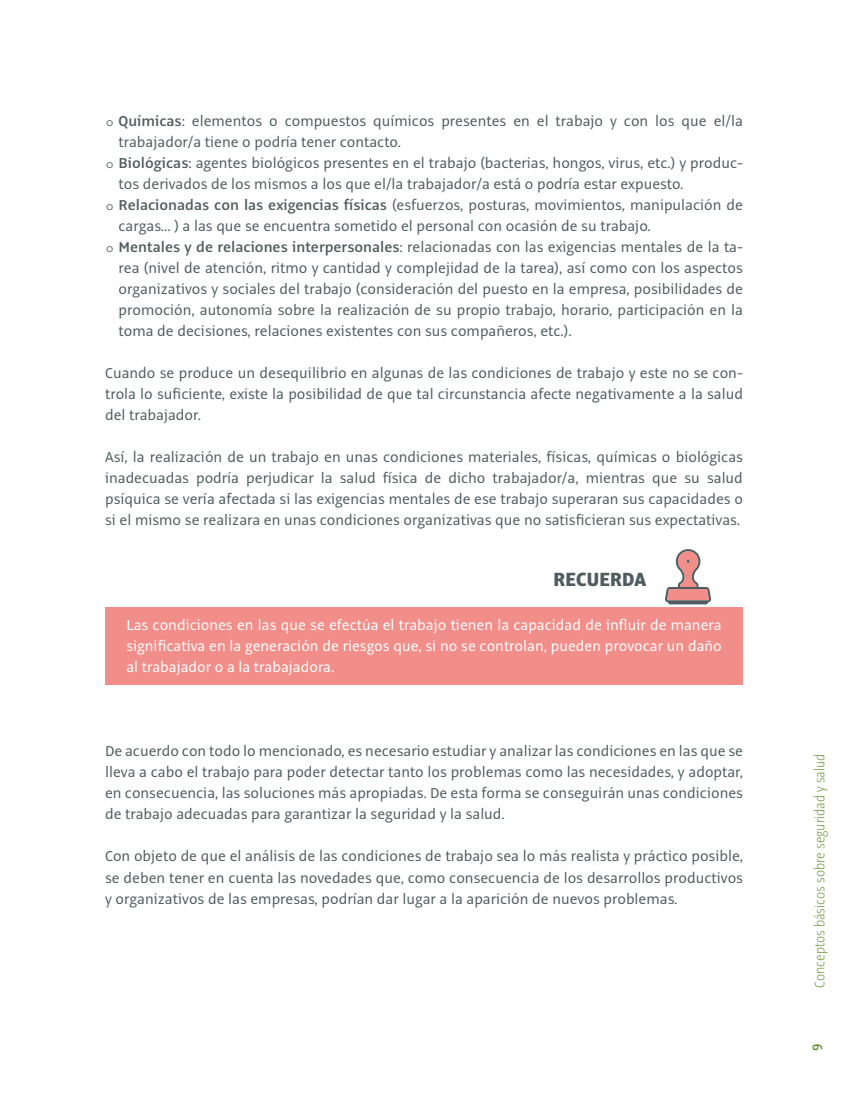
<style>
.page{position:relative;width:850px;height:1105px;background:#fff}
.page>*{position:absolute;margin:0;border:0;box-sizing:border-box;transform-origin:0 0}
.t1{font:800 21px "Alto Pro Con";color:#505c5f}
.texto{font:15.75px/21px "Alto Pro";color:#505c5f;text-align:justify}
.recuerda_impar{font:15.75px/21px "Alto Pro";color:#fff;text-align:justify}
.t2{font:200 15px "Alto Pro Con";color:#64922f}
.t3{font:600 15px "Alto Pro Con";color:#64922f}
.s1{font-family:"Alto Pro Con";font-size:12px}
.s2{font-weight:600}
</style>
<div class="page">
<div style="left:105px;top:607px;width:638px;height:77px;background:#f18e8a"></div>
<svg style="left:665px;top:549px;width:46px;height:55px"></svg>
<p class="texto" style="left:119px;top:111px;width:626px;text-indent:-12px"><span class="s1">○</span> <span class="s2">Químicas</span>: elementos o compuestos químicos presentes en el trabajo y con los que el/la trabajador/a tiene o podría tener contacto.</p>
<p class="texto" style="left:119px;top:153px;width:626px;text-indent:-12px"><span class="s1">○</span> <span class="s2">Biológicas</span>: agentes biológicos presentes en el trabajo (bacterias, hongos, virus, etc.) y produc&shy;tos derivados de los mismos a los que el/la trabajador/a está o podría estar expuesto.</p>
<p class="texto" style="left:119px;top:195px;width:626px;text-indent:-12px"><span class="s1">○</span> <span class="s2">Relacionadas con las exigencias físicas</span> (esfuerzos, posturas, movimientos, manipulación de cargas... ) a las que se encuentra sometido el personal con ocasión de su trabajo.</p>
<p class="texto" style="left:119px;top:237px;width:626px;text-indent:-12px"><span class="s1">○</span> <span class="s2">Mentales y de relaciones interpersonales</span>: relacionadas con las exigencias mentales de la ta&shy;rea (nivel de atención, ritmo y cantidad y complejidad de la tarea), así como con los aspectos organizativos y sociales del trabajo (consideración del puesto en la empresa, posibilidades de promoción, autonomía sobre la realización de su propio trabajo, horario, participación en la toma de decisiones, relaciones existentes con sus compañeros, etc.).</p>
<p class="texto" style="left:105px;top:363px;width:639px">Cuando se produce un desequilibrio en algunas de las condiciones de trabajo y este no se con&shy;trola lo suficiente, existe la posibilidad de que tal circunstancia afecte negativamente a la salud del trabajador.</p>
<p class="texto" style="left:105px;top:447px;width:639px">Así, la realización de un trabajo en unas condiciones materiales, físicas, químicas o biológicas inadecuadas podría perjudicar la salud física de dicho trabajador/a, mientras que su salud psíquica se vería afectada si las exigencias mentales de ese trabajo superaran sus capacidades o si el mismo se realizara en unas condiciones organizativas que no satisficieran sus expectativas.</p>
<p class="t1" style="left:553px;top:566px;width:94px">RECUERDA</p>
<p class="recuerda_impar" style="left:126px;top:615px;width:597px">Las condiciones en las que se efectúa el trabajo tienen la capacidad de influir de manera significativa en la generación de riesgos que, si no se controlan, pueden provocar un daño al trabajador o a la trabajadora.</p>
<p class="texto" style="left:105px;top:741px;width:639px">De acuerdo con todo lo mencionado, es necesario estudiar y analizar las condiciones en las que se lleva a cabo el trabajo para poder detectar tanto los problemas como las necesidades, y adoptar, en consecuencia, las soluciones más apropiadas. De esta forma se conseguirán unas condiciones de trabajo adecuadas para garantizar la seguridad y la salud.</p>
<p class="texto" style="left:105px;top:846px;width:639px">Con objeto de que el análisis de las condiciones de trabajo sea lo más realista y práctico posible, se deben tener en cuenta las novedades que, como consecuencia de los desarrollos productivos y organizativos de las empresas, podrían dar lugar a la aparición de nuevos problemas.</p>
<p class="t2" style="left:810px;top:988px;width:236px;rotate:-90deg">Conceptos básicos sobre seguridad y salud</p>
<p class="t3" style="left:808px;top:1050px;width:9px;rotate:-90deg">9</p>
</div>
